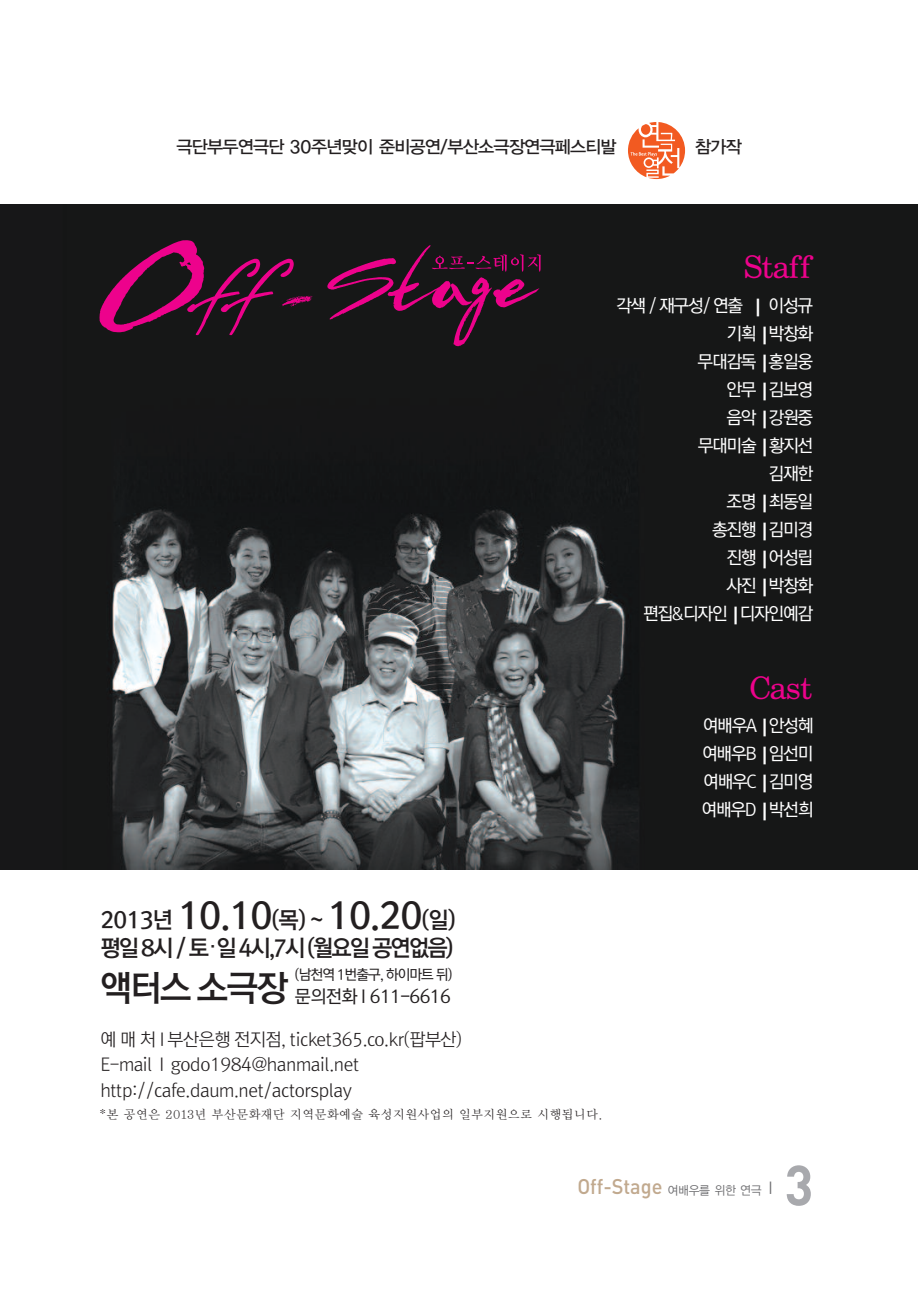
<style>
.page{position:relative;width:918px;height:1290px;background:#fff}
.page>*{position:absolute;margin:0;border:0;box-sizing:border-box;transform-origin:0 0}
.t1{font:35.52px "Rix M Go PB";letter-spacing:-.065em;color:#231f20}
.t2{font:31.5px "Y Mj O14";letter-spacing:-.1em;color:#ed028c}
.t3{font:22.75px/28.3px "Rix M Go PB";letter-spacing:-.09em;color:#231f20}
.t4{font:500 21px "DIN";color:#c1a98e;scale:.95 1}
.t5{font:17.85px/25.4px "Rix M Go PL";letter-spacing:-.025em;color:#231f20}
.t6{font:17.85px "Rix M Go PM";letter-spacing:-.035em;color:#231f20}
.t7{font:17.5px/28px "Rix M Go PM";letter-spacing:-.075em;color:#fff;text-align:right}
.t8{font:17.5px "YGO13";letter-spacing:-.125em;color:#231f20}
.t9{font:14.17px "Rix M Go PM";letter-spacing:-.065em;color:#231f20}
.t10{font:12.25px "Y Mj O12";color:#231f20}
.s1{font-family:"STIX Size One Sym"}
.s2{font-size:36.75px}
.s3{font-family:"Arial Unicode MS"}
.s4{font-family:"YGO12";font-weight:400;font-size:12.25px;color:#6b6b6e}
</style>
<div class="page">
<img style="left:0;top:204px;width:918px;height:666px">
<svg style="left:786px;top:1165px;width:25px;height:41px"></svg>
<svg style="left:327px;top:245px;width:214px;height:101px;background:#371329"></svg>
<svg style="left:99px;top:240px;width:214px;height:95px;background:#42122f"></svg>
<svg style="left:628px;top:122px;width:57px;height:57px"></svg>
<div style="left:645px;top:159px;width:7px;height:7px;background:#f25a21;border-radius:50%"></div>
<p class="t8" style="left:176px;top:135px;width:443px">극단부두연극단 30주년맞이 준비공연/부산소극장연극페스티발</p>
<p class="t8" style="left:694px;top:135px;width:50px">참가작</p>
<h2 class="t2" style="left:742px;top:247px;width:72px">Staff</h2>
<p class="t7" style="left:616px;top:292px;width:199px">각색 / 재구성/ 연출 <span class="s1">⎟</span> 이성규 기획 <span class="s1">⎟</span> 박창화<br>무대감독 <span class="s1">⎟</span> 홍일웅<br>안무 <span class="s1">⎟</span> 김보영<br>음악 <span class="s1">⎟</span> 강원중<br>무대미술 <span class="s1">⎟</span> 황지선<br>김재한<br>조명 <span class="s1">⎟</span> 최동일<br>총진행 <span class="s1">⎟</span> 김미경<br>진행 <span class="s1">⎟</span> 어성립<br>사진 <span class="s1">⎟</span> 박창화<br>편집&amp;디자인 <span class="s1">⎟</span> 디자인예감</p>
<h2 class="t2" style="left:749px;top:668px;width:66px">Cast</h2>
<h3 class="t3" style="left:100px;top:906px;width:357px">2013년 <span class="s2">10.10</span>(목) ~ <span class="s2">10.20</span>(일) 평일 8시 / 토<span class="s3">･</span>일 4시,7시 (월요일 공연없음)</h3>
<h1 class="t1" style="left:100px;top:969px;width:189px">액터스 소극장</h1>
<p class="t5" style="left:100px;top:1027px;width:363px">예 매 처 I 부산은행 전지점, ticket365.co.kr(팝부산)<br>E-mail I godo1984@hanmail.net http://cafe.daum.net/actorsplay</p>
<p class="t9" style="left:295px;top:967px;width:159px">(남천역 1번출구, 하이마트 뒤)</p>
<p class="t6" style="left:295px;top:988px;width:157px">문의전화 I 611-6616</p>
<p class="t10" style="left:99px;top:1107px;width:505px">*본 공연은 2013년 부산문화재단 지역문화예술 육성지원사업의 일부지원으로 시행됩니다.</p>
<p class="t7" style="left:701px;top:711px;width:113px;text-align:justify">여배우A <span class="s1">⎟</span> 안성혜 여배우B <span class="s1">⎟</span> 임선미 여배우C <span class="s1">⎟</span> 김미영 여배우D <span class="s1">⎟</span> 박선희</p>
<p class="t4" style="left:577px;top:1174px;width:209px">Off-Stage <span class="s4">여배우를 위한 연극</span> <sup>⎢</sup></p>
</div>
